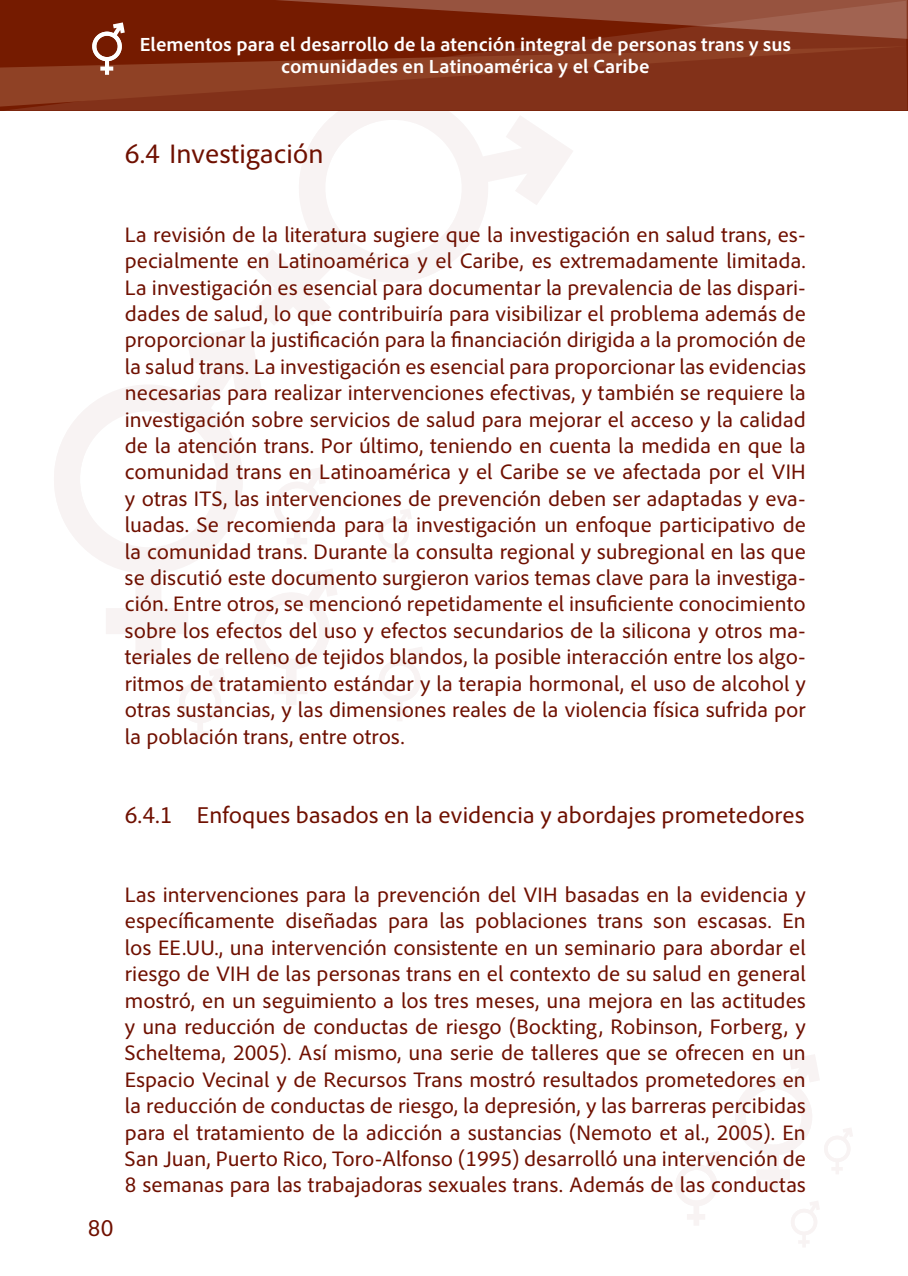
<style>
.page{position:relative;width:908px;height:1276px;background:#fff}
.page>*{position:absolute;margin:0;border:0;box-sizing:border-box;transform-origin:0 0}
.t1{font:28px "Adobe Clean";color:#6f1000}
.t2{font:24px "Adobe Clean";color:#6f1000}
.t3{font:22px/26.4px "Adobe Clean";letter-spacing:.005em;color:#6f1000;text-align:justify}
.t4{font:700 20px/22px "Adobe Clean";color:#fff;text-align:center}
</style>
<div class="page">
<svg style="left:676px;top:1151px;width:45px;height:74px"></svg>
<svg style="left:791px;top:1201px;width:28px;height:46px"></svg>
<svg style="left:106px;top:586px;width:82px;height:75px;fill:#f8f3f3"></svg>
<svg style="left:54px;top:326px;width:207px;height:260px"></svg>
<svg style="left:247px;top:568px;width:90px;height:137px"></svg>
<svg style="left:274px;top:467px;width:51px;height:84px"></svg>
<svg style="left:379px;top:509px;width:32px;height:53px"></svg>
<svg style="left:179px;top:668px;width:46px;height:74px"></svg>
<svg style="left:735px;top:1055px;width:117px;height:136px"></svg>
<svg style="left:379px;top:647px;width:45px;height:74px"></svg>
<svg style="left:254px;top:250px;width:76px;height:75px;fill:#f8f3f3"></svg>
<svg style="left:291px;top:111px;width:282px;height:179px"></svg>
<svg style="left:3px;top:107px;width:904px;height:4px;background:#802d15"></svg>
<svg style="left:0;top:75px;width:907px;height:32px;background:#85351c"></svg>
<svg style="left:0;top:0;width:907px;height:75px;background:#833118"></svg>
<p class="t4" style="left:140px;top:33px;width:652px">Elementos para el desarrollo de la atención integral de personas trans y sus comunidades en Latinoamérica y el Caribe</p>
<p class="t1" style="left:125px;top:136px;width:200px">6.4 Investigación</p>
<p class="t3" style="left:125px;top:221px;width:682px">La revisión de la literatura sugiere que la investigación en salud trans, es&shy;pecialmente en Latinoamérica y el Caribe, es extremadamente limitada.<br>La investigación es esencial para documentar la prevalencia de las dispari&shy;dades de salud, lo que contribuiría para visibilizar el problema además de proporcionar la justificación para la financiación dirigida a la promoción de la salud trans. La investigación es esencial para proporcionar las evidencias necesarias para realizar intervenciones efectivas, y también se requiere la investigación sobre servicios de salud para mejorar el acceso y la calidad de la atención trans. Por último, teniendo en cuenta la medida en que la comunidad trans en Latinoamérica y el Caribe se ve afectada por el VIH y otras ITS, las intervenciones de prevención deben ser adaptadas y eva&shy;luadas. Se recomienda para la investigación un enfoque participativo de la comunidad trans. Durante la consulta regional y subregional en las que se discutió este documento surgieron varios temas clave para la investiga&shy;ción. Entre otros, se mencionó repetidamente el insuficiente conocimiento sobre los efectos del uso y efectos secundarios de la silicona y otros ma&shy;teriales de relleno de tejidos blandos, la posible interacción entre los algo&shy;ritmos de tratamiento estándar y la terapia hormonal, el uso de alcohol y otras sustancias, y las dimensiones reales de la violencia física sufrida por la población trans, entre otros.</p>
<p class="t2" style="left:125px;top:800px;width:680px">6.4.1 Enfoques basados en la evidencia y abordajes prometedores</p>
<p class="t2" style="left:88px;top:1214px;width:27px">80</p>
<p class="t3" style="left:125px;top:881px;width:682px">Las intervenciones para la prevención del VIH basadas en la evidencia y específicamente diseñadas para las poblaciones trans son escasas. En los EE.UU., una intervención consistente en un seminario para abordar el riesgo de VIH de las personas trans en el contexto de su salud en general mostró, en un seguimiento a los tres meses, una mejora en las actitudes y una reducción de conductas de riesgo (Bockting, Robinson, Forberg, y Scheltema, 2005). Así mismo, una serie de talleres que se ofrecen en un Espacio Vecinal y de Recursos Trans mostró resultados prometedores en la reducción de conductas de riesgo, la depresión, y las barreras percibidas para el tratamiento de la adicción a sustancias (Nemoto et al., 2005). En San Juan, Puerto Rico, Toro-Alfonso (1995) desarrolló una intervención de 8 semanas para las trabajadoras sexuales trans. Además de las conductas</p>
</div>
